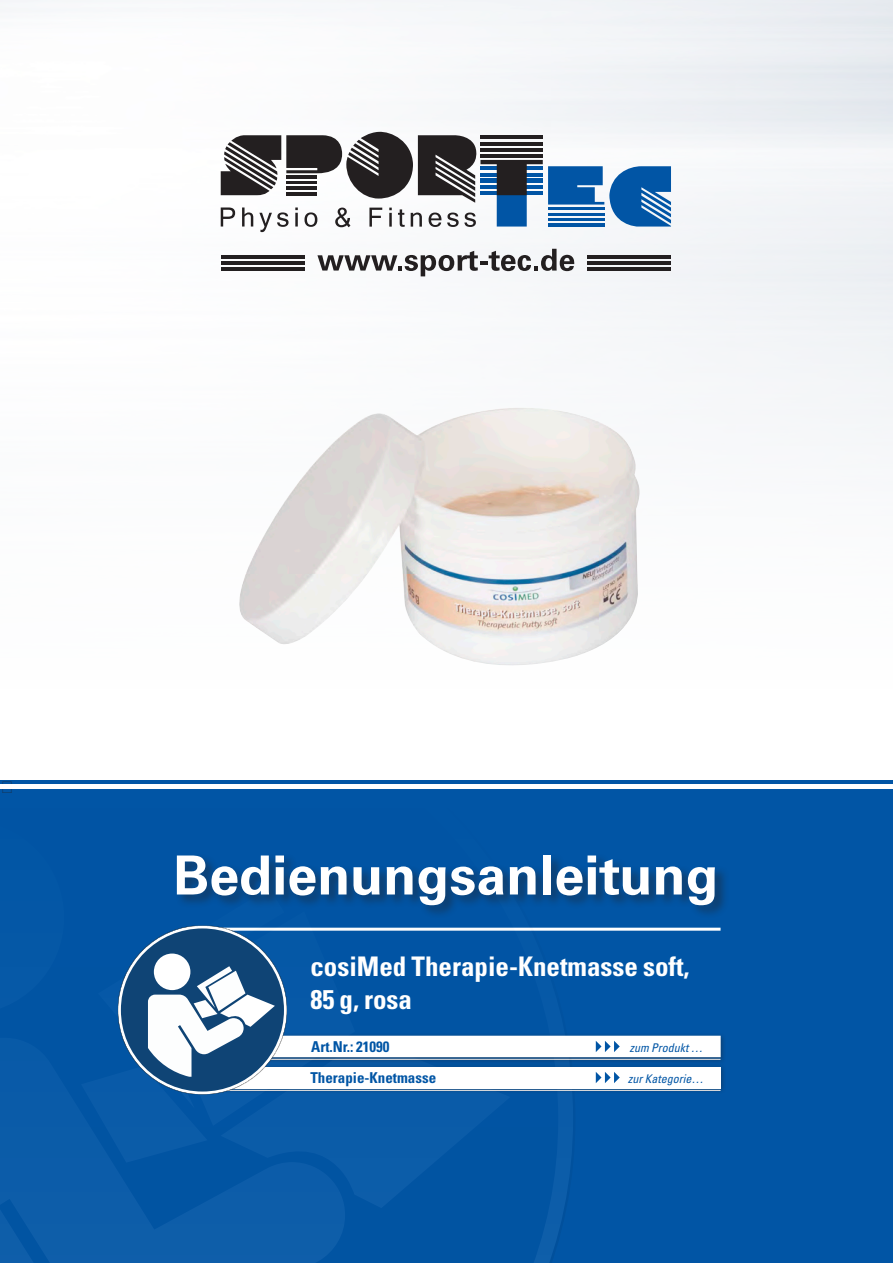
<style>
.page{position:relative;width:893px;height:1263px;background:#fff}
.page>*{position:absolute;margin:0;border:0;box-sizing:border-box;transform-origin:0 0}
.Headline{font:700 54px "Univers LT Std";color:#fff}
.t1{font:700 condensed 27px "Univers LT Std";color:#fff}
.t2{font:18px "Times New Roman";color:#231f20}
.t3{font:700 condensed 15px "Univers LT Std";color:#0155a5}
.t4{font:italic condensed 12px "Univers LT Std";color:#0155a5}
</style>
<div class="page">
<img style="left:0;top:0;width:892px;height:781px">
<svg style="left:221px;top:132px;width:450px;height:100px"></svg>
<svg style="left:317px;top:249px;width:257px;height:27px"></svg>
<hr style="left:587px;top:255px;width:84px;height:4px;background:#231f20">
<hr style="left:587px;top:261px;width:84px;height:4px;background:#231f20">
<hr style="left:587px;top:267px;width:84px;height:3px;background:#231f20">
<hr style="left:221px;top:255px;width:83px;height:4px;background:#231f20">
<hr style="left:221px;top:261px;width:83px;height:4px;background:#231f20">
<hr style="left:221px;top:267px;width:83px;height:3px;background:#231f20">
<div style="left:0;top:781px;width:893px;height:482px;background:#0155a5"></div>
<hr style="left:0;top:785px;width:893px;height:4px;background:#fff">
<hr style="left:195px;top:928px;width:525px;height:3px;background:#fff">
<div style="left:257px;top:1055px;width:469px;height:11px;background:#02529f"></div>
<svg style="left:558px;top:724px;width:17px;height:507px"></svg>
<svg style="left:0;top:724px;width:558px;height:539px"></svg>
<svg style="left:0;top:821px;width:64px;height:193px"></svg>
<svg style="left:0;top:1038px;width:345px;height:225px;fill:#0c5ca9"></svg>
<svg style="left:221px;top:1063px;width:289px;height:145px;fill:#0a5ba8"></svg>
<div style="left:222px;top:1033px;width:505px;height:30px;background:#231f20;opacity:.4"></div>
<div style="left:226px;top:1036px;width:494px;height:21px;background:#fff"></div>
<svg style="left:596px;top:1041px;width:24px;height:11px"></svg>
<div style="left:222px;top:1064px;width:505px;height:30px;background:#231f20;opacity:.4"></div>
<div style="left:225px;top:1067px;width:495px;height:21px;background:#fff"></div>
<div style="left:175px;top:853px;width:554px;height:66px;background:#231f20;opacity:.46"></div>
<svg style="left:596px;top:1072px;width:24px;height:11px"></svg>
<svg style="left:81px;top:888px;width:274px;height:274px"></svg>
<img style="left:232px;top:407px;width:411px;height:267px">
<p class="t2" style="left:0;top:775px;width:16px">▶</p>
<p class="Headline" style="left:173px;top:844px;width:547px">Bedienungsanleitung</p>
<p class="t1" style="left:310px;top:950px;width:381px">cosiMed Therapie-Knetmasse soft,</p>
<p class="t1" style="left:310px;top:983px;width:103px">85 g, rosa</p>
<p class="t3" style="left:311px;top:1037px;width:80px">Art.Nr.: 21090</p>
<p class="t4" style="left:630px;top:1040px;width:75px">zum Produkt …</p>
<p class="t3" style="left:310px;top:1068px;width:127px">Therapie-Knetmasse</p>
<p class="t4" style="left:628px;top:1071px;width:77px">zur Kategorie…</p>
</div>
